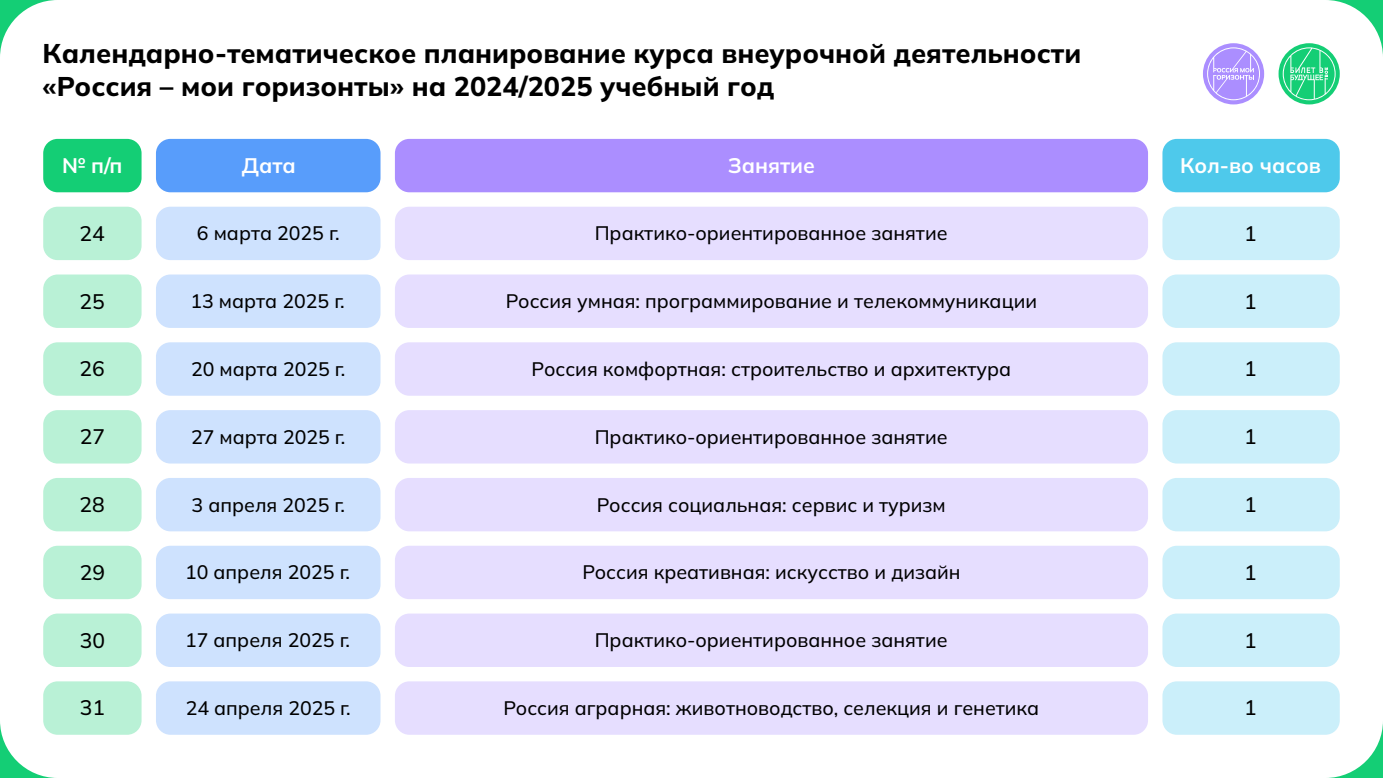
<style>
.page{position:relative;width:1383px;height:778px;background:#fff}
.page>*{position:absolute;margin:0;border:0;box-sizing:border-box;transform-origin:0 0}
.t1{font:800 27px/33px "Mulish";color:#000}
.t2{font:700 21px "Mulish";color:#fff}
.t3{font:500 21px "Mulish";color:#000}
.t4{font:500 19.5px "Mulish";color:#000}
</style>
<div class="page">
<svg style="left:0;top:723px;width:58px;height:55px"></svg>
<svg style="left:0;top:0;width:55px;height:55px"></svg>
<svg style="left:1325px;top:720px;width:57px;height:58px"></svg>
<svg style="left:1202px;top:43px;width:62px;height:61px"></svg>
<svg style="left:1207px;top:47px;width:52px;height:53px;background:#bda6ff"></svg>
<svg style="left:1278px;top:43px;width:61px;height:61px"></svg>
<svg style="left:1282px;top:0;width:100px;height:100px"></svg>
<div style="left:43px;top:139px;width:99px;height:53px;background:#14ce75;border-radius:14px"></div>
<div style="left:43px;top:207px;width:99px;height:53px;background:#b9f1d6;border-radius:14px"></div>
<div style="left:43px;top:274px;width:99px;height:54px;background:#b9f1d6;border-radius:14px"></div>
<div style="left:43px;top:681px;width:99px;height:53px;background:#b9f1d6;border-radius:14px"></div>
<div style="left:43px;top:342px;width:99px;height:54px;background:#b9f1d6;border-radius:14px"></div>
<div style="left:43px;top:410px;width:99px;height:53px;background:#b9f1d6;border-radius:14px"></div>
<div style="left:43px;top:545px;width:99px;height:54px;background:#b9f1d6;border-radius:14px"></div>
<div style="left:43px;top:613px;width:99px;height:54px;background:#b9f1d6;border-radius:14px"></div>
<div style="left:43px;top:478px;width:99px;height:53px;background:#b9f1d6;border-radius:14px"></div>
<div style="left:1162px;top:139px;width:177px;height:53px;background:#4ec9eb;border-radius:14px"></div>
<div style="left:156px;top:139px;width:224px;height:53px;background:#589dfb;border-radius:14px"></div>
<div style="left:156px;top:207px;width:224px;height:53px;background:#cee2fe;border-radius:14px"></div>
<div style="left:156px;top:274px;width:224px;height:54px;background:#cee2fe;border-radius:14px"></div>
<div style="left:156px;top:681px;width:224px;height:53px;background:#cee2fe;border-radius:14px"></div>
<div style="left:156px;top:342px;width:224px;height:54px;background:#cee2fe;border-radius:14px"></div>
<div style="left:156px;top:410px;width:224px;height:53px;background:#cee2fe;border-radius:14px"></div>
<div style="left:156px;top:545px;width:224px;height:54px;background:#cee2fe;border-radius:14px"></div>
<div style="left:156px;top:613px;width:224px;height:54px;background:#cee2fe;border-radius:14px"></div>
<div style="left:156px;top:478px;width:224px;height:53px;background:#cee2fe;border-radius:14px"></div>
<div style="left:395px;top:139px;width:753px;height:53px;background:#ab8eff;border-radius:14px"></div>
<div style="left:395px;top:207px;width:753px;height:53px;background:#e6deff;border-radius:14px"></div>
<div style="left:395px;top:274px;width:753px;height:54px;background:#e6deff;border-radius:14px"></div>
<div style="left:395px;top:681px;width:753px;height:53px;background:#e6deff;border-radius:14px"></div>
<div style="left:395px;top:342px;width:753px;height:54px;background:#e6deff;border-radius:14px"></div>
<div style="left:395px;top:410px;width:753px;height:53px;background:#e6deff;border-radius:14px"></div>
<div style="left:395px;top:545px;width:753px;height:54px;background:#e6deff;border-radius:14px"></div>
<div style="left:395px;top:613px;width:753px;height:54px;background:#e6deff;border-radius:14px"></div>
<div style="left:395px;top:478px;width:753px;height:53px;background:#e6deff;border-radius:14px"></div>
<div style="left:1162px;top:207px;width:177px;height:53px;background:#cbeffa;border-radius:14px"></div>
<div style="left:1162px;top:274px;width:177px;height:54px;background:#cbeffa;border-radius:14px"></div>
<div style="left:1162px;top:342px;width:177px;height:54px;background:#cbeffa;border-radius:14px"></div>
<div style="left:1162px;top:410px;width:177px;height:53px;background:#cbeffa;border-radius:14px"></div>
<div style="left:1162px;top:478px;width:177px;height:53px;background:#cbeffa;border-radius:14px"></div>
<div style="left:1162px;top:545px;width:177px;height:54px;background:#cbeffa;border-radius:14px"></div>
<div style="left:1162px;top:613px;width:177px;height:54px;background:#cbeffa;border-radius:14px"></div>
<div style="left:1162px;top:681px;width:177px;height:53px;background:#cbeffa;border-radius:14px"></div>
<h1 class="t1" style="left:43px;top:36px;width:1040px">Календарно-тематическое планирование курса внеурочной деятельности «Россия – мои горизонты» на 2024/2025 учебный год</h1>
<p class="t2" style="left:62px;top:152px;width:62px">№ п/п</p>
<p class="t2" style="left:242px;top:152px;width:56px">Дата</p>
<p class="t2" style="left:728px;top:152px;width:88px">Занятие</p>
<p class="t2" style="left:1180px;top:152px;width:142px">Кол-во часов</p>
<p class="t3" style="left:79px;top:220px;width:27px">24</p>
<p class="t4" style="left:197px;top:221px;width:144px">6 марта 2025 г.</p>
<p class="t4" style="left:594px;top:221px;width:354px">Практико-ориентированное занятие</p>
<p class="t3" style="left:1244px;top:220px;width:14px">1</p>
<p class="t3" style="left:80px;top:287px;width:27px">25</p>
<p class="t4" style="left:190px;top:288px;width:156px">13 марта 2025 г.</p>
<p class="t4" style="left:506px;top:288px;width:533px">Россия умная: программирование и телекоммуникации</p>
<p class="t3" style="left:1244px;top:287px;width:14px">1</p>
<p class="t3" style="left:80px;top:355px;width:27px">26</p>
<p class="t4" style="left:191px;top:356px;width:156px">20 марта 2025 г.</p>
<p class="t4" style="left:531px;top:356px;width:481px">Россия комфортная: строительство и архитектура</p>
<p class="t3" style="left:1244px;top:355px;width:14px">1</p>
<p class="t3" style="left:80px;top:423px;width:27px">27</p>
<p class="t4" style="left:191px;top:424px;width:156px">27 марта 2025 г.</p>
<p class="t4" style="left:594px;top:424px;width:354px">Практико-ориентированное занятие</p>
<p class="t3" style="left:1244px;top:423px;width:14px">1</p>
<p class="t3" style="left:80px;top:491px;width:27px">28</p>
<p class="t4" style="left:192px;top:492px;width:155px">3 апреля 2025 г.</p>
<p class="t4" style="left:597px;top:492px;width:350px">Россия социальная: сервис и туризм</p>
<p class="t3" style="left:1244px;top:491px;width:14px">1</p>
<p class="t3" style="left:80px;top:558px;width:27px">29</p>
<p class="t4" style="left:185px;top:559px;width:167px">10 апреля 2025 г.</p>
<p class="t4" style="left:582px;top:559px;width:379px">Россия креативная: искусство и дизайн</p>
<p class="t3" style="left:1244px;top:558px;width:14px">1</p>
<p class="t3" style="left:80px;top:626px;width:27px">30</p>
<p class="t4" style="left:185px;top:627px;width:167px">17 апреля 2025 г.</p>
<p class="t4" style="left:594px;top:627px;width:354px">Практико-ориентированное занятие</p>
<p class="t3" style="left:1244px;top:626px;width:14px">1</p>
<p class="t3" style="left:80px;top:694px;width:27px">31</p>
<p class="t4" style="left:186px;top:695px;width:167px">24 апреля 2025 г.</p>
<p class="t4" style="left:503px;top:695px;width:537px">Россия аграрная: животноводство, селекция и генетика</p>
<p class="t3" style="left:1244px;top:694px;width:14px">1</p>
</div>
